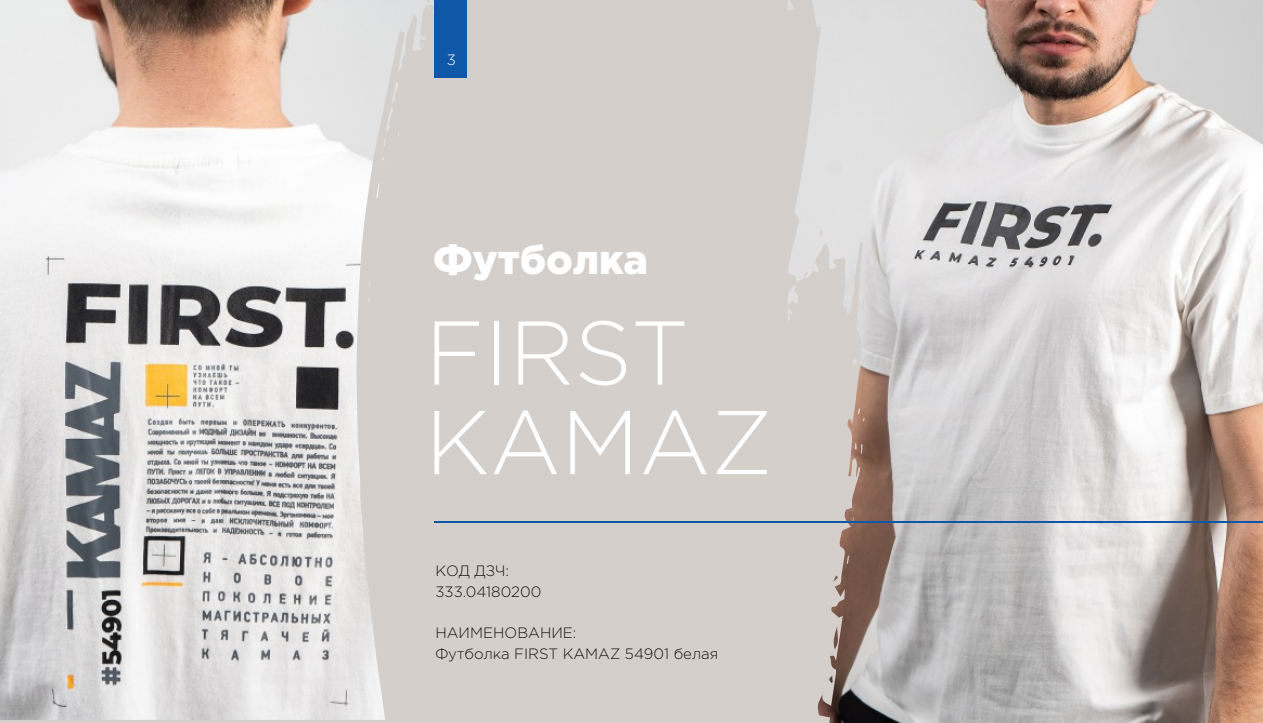
<style>
.page{position:relative;width:1263px;height:723px;background:#d4cfcb}
.page>*{position:absolute;margin:0;border:0;box-sizing:border-box;transform-origin:0 0}
.t1{font:300 90.3px/89.6px "Gotham Pro";color:#fff}
.t2{font:900 40.8px "Gotham Pro";color:#fff}
.t3{font:300 15px/20.7px "Gotham Pro";color:#151616}
.t4{font:300 15px "Gotham Pro";color:#fff}
</style>
<div class="page">
<img style="left:0;top:0;width:437px;height:720px">
<img style="left:788px;top:0;width:475px;height:723px">
<hr style="left:434px;top:522px;width:829px;height:1px;background:#0e58a7">
<div style="left:434px;top:0;width:33px;height:77px;background:#0e58a7"></div>
<p class="t4" style="left:447px;top:54px;width:11px">3</p>
<h2 class="t2" style="left:433px;top:244px;width:216px">Футболка</h2>
<h1 class="t1" style="left:425px;top:314px;width:349px">FIRST<br>KAMAZ</h1>
<p class="t3" style="left:435px;top:561px;width:108px">КОД ДЗЧ:<br>333.04180200</p>
<p class="t3" style="left:435px;top:623px;width:285px">НАИМЕНОВАНИЕ:<br>Футболка FIRST KAMAZ 54901 белая</p>
</div>
